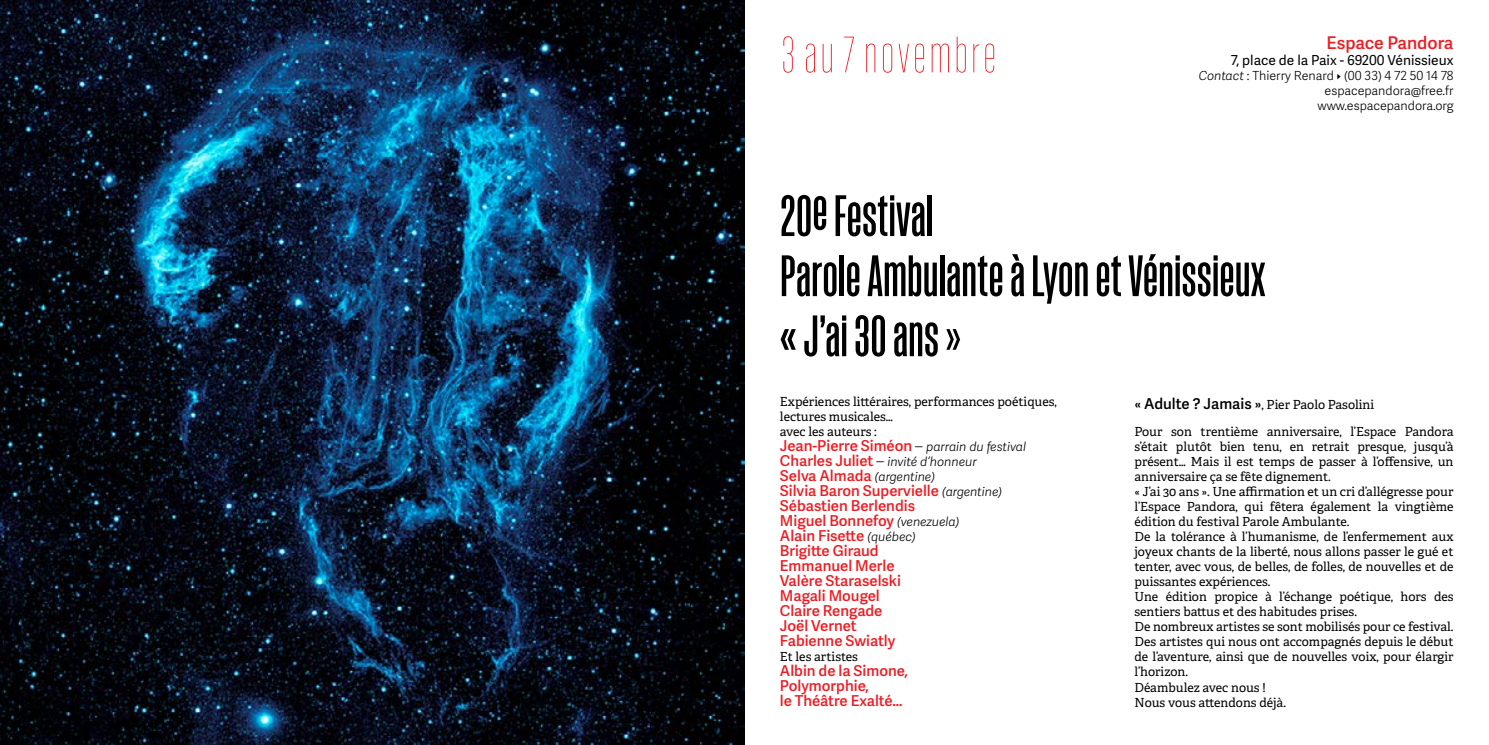
<style>
.page{position:relative;width:1489px;height:745px;background:#fff}
.page>*{position:absolute;margin:0;border:0;box-sizing:border-box;transform-origin:0 0}
.t1{font:600 60px/60px "Sorren Ex";color:#000}
.t2{font:60px "Enamel Line";color:#ed1d24}
.t3{font:600 17.5px "Adelle Sans";color:#ed1d24}
.t4{font:600 15px/15px "Adelle Sans";color:#ed1d24}
.t5{font:13.75px "Adelle Sans";color:#000}
.t6{font:12.5px/15px "Adelle";color:#000}
.t7{font:300 12.5px/15px "Adelle Sans";color:#000;text-align:right}
.t8{font:italic 300 12.5px "Adelle Sans";color:#000}
.s1{font-style:italic}
.s2{font-weight:500}
.s3{font-weight:300;font-style:italic;color:#000}
.s4{font-weight:300;font-style:italic;font-size:12.5px;color:#000}
.s5{font-weight:600;font-style:normal;font-size:15px;color:#ed1d24}
.s6{font-size:15px}
.s7{font-family:"Adelle Sans";font-weight:600;font-size:15px}
</style>
<div class="page">
<img style="left:0;top:0;width:744px;height:744px">
<h1 class="t2" style="left:779px;top:21px;width:220px">3 au 7 novembre</h1>
<h2 class="t3" style="left:1326px;top:30px;width:128px">Espace Pandora</h2>
<p class="t5" style="left:1230px;top:50px;width:224px">7, place de la Paix - 69200 Vénissieux</p>
<p class="t7" style="left:1198px;top:68px;width:256px"><span class="s1">Contact</span> : Thierry Renard I (00 33) 4 72 50 14 78 espacepandora@free.fr www.espacepandora.org</p>
<h1 class="t1" style="left:780px;top:183px;width:487px">20e Festival<br>Parole Ambulante à Lyon et Vénissieux « J’ai 30 ans <span class="s2">»</span></h1>
<p class="t6" style="left:780px;top:394px;width:278px">Expériences littéraires, performances poétiques, lectures musicales…<br>avec les auteurs :</p>
<p class="t4" style="left:780px;top:437px;width:247px">Jean-Pierre Siméon <span class="s3">–</span> <span class="s4">parrain du festival</span></p>
<p class="t8" style="left:780px;top:452px;width:198px"><span class="s5">Charles Juliet</span> <span class="s6">–</span> invité d’honneur</p>
<p class="t4" style="left:780px;top:467px;width:224px">Selva Almada <span class="s4">(argentine)<br></span>Silvia Baron Supervielle <span class="s4">(argentine)<br></span>Sébastien Berlendis<br>Miguel Bonnefoy <span class="s4">(venezuela)<br></span>Alain Fisette <span class="s4">(québec)<br></span>Brigitte Giraud<br>Emmanuel Merle<br>Valère Staraselski<br>Magali Mougel<br>Claire Rengade<br>Joël Vernet<br>Fabienne Swiatly</p>
<p class="t6" style="left:780px;top:649px;width:79px">Et les artistes</p>
<p class="t4" style="left:780px;top:662px;width:130px">Albin de la Simone,<br>Polymorphie,<br>le Théâtre Exalté…</p>
<p class="t6" style="left:1134px;top:396px;width:241px"><span class="s7">« Adulte ? Jamais »</span>, Pier Paolo Pasolini</p>
<p class="t6" style="left:1134px;top:424px;width:320px">Pour son trentième anniversaire, l’Espace Pandora s’était plutôt bien tenu, en retrait presque, jusqu’à présent… Mais il est temps de passer à l’offensive, un anniversaire ça se fête dignement.<br>« J’ai 30 ans ». Une affirmation et un cri d’allégresse pour l’Espace Pandora, qui fêtera également la vingtième édition du festival Parole Ambulante.<br>De la tolérance à l’humanisme, de l’enfermement aux joyeux chants de la liberté, nous allons passer le gué et tenter, avec vous, de belles, de folles, de nouvelles et de puissantes expériences.<br>Une édition propice à l’échange poétique, hors des sentiers battus et des habitudes prises.<br>De nombreux artistes se sont mobilisés pour ce festival.<br>Des artistes qui nous ont accompagnés depuis le début de l’aventure, ainsi que de nouvelles voix, pour élargir l’horizon.<br>Déambulez avec nous !<br>Nous vous attendons déjà.</p>
</div>
